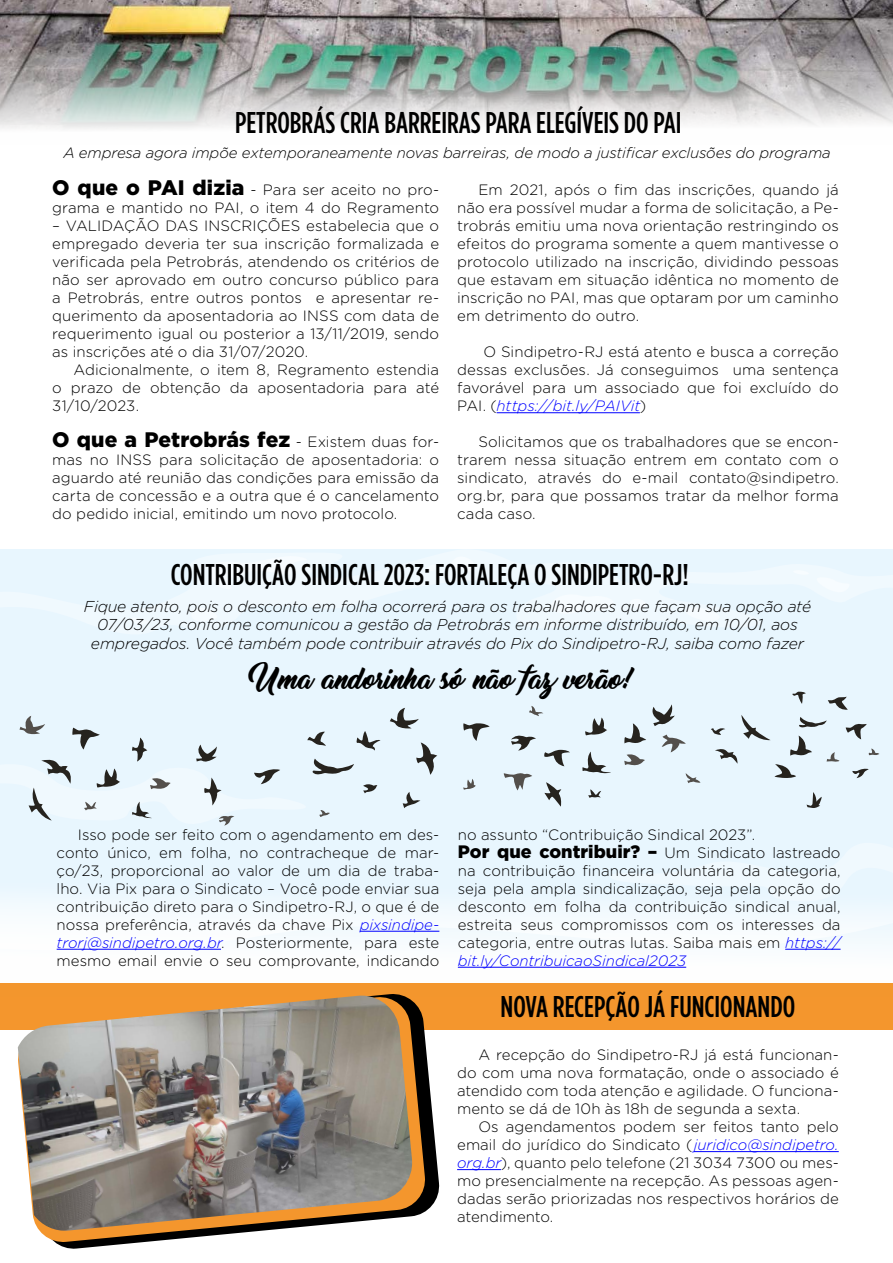
<style>
.page{position:relative;width:893px;height:1263px;background:#fff}
.page>*{position:absolute;margin:0;border:0;box-sizing:border-box;transform-origin:0 0}
.t1{font:500 30px "Gotham Condensed";color:#000}
.t2{font:24px "Thinking Of Betty";letter-spacing:-.065em;color:#000}
.t3{font:900 21px "Gotham";letter-spacing:.005em;color:#000}
.t4{font:italic 300 15.75px/18.8px "Gotham Rounded";letter-spacing:-.01em;color:#000;text-align:center}
.t5{font:300 15px/18px "Gotham Rounded";color:#000;text-align:justify}
.t6{font:italic 300 15px "Gotham Rounded";letter-spacing:-.01em;color:#000}
.s1{font-style:italic;color:#00f}
.s2{font-family:"Gotham";font-weight:900;font-size:21px}
.s3{font-family:"Gotham Rounded";font-weight:300;font-size:15px}
.s4{font-family:"Gotham";font-weight:900;font-size:18px}
</style>
<div class="page">
<div style="left:0;top:983px;width:893px;height:46px;background:#f4962d"></div>
<div style="left:0;top:549px;width:893px;height:448px;background:#e8f6fe"></div>
<svg style="left:131px;top:618px;width:18px;height:7px"></svg>
<svg style="left:191px;top:607px;width:26px;height:15px"></svg>
<svg style="left:209px;top:556px;width:98px;height:33px"></svg>
<svg style="left:426px;top:564px;width:15px;height:7px"></svg>
<svg style="left:450px;top:556px;width:25px;height:16px"></svg>
<svg style="left:572px;top:569px;width:19px;height:10px"></svg>
<svg style="left:630px;top:599px;width:16px;height:10px"></svg>
<svg style="left:685px;top:607px;width:35px;height:14px"></svg>
<svg style="left:551px;top:594px;width:63px;height:20px"></svg>
<svg style="left:793px;top:570px;width:16px;height:5px"></svg>
<svg style="left:817px;top:577px;width:33px;height:15px"></svg>
<div style="left:0;top:913px;width:893px;height:43px;background:#f8fcfe"></div>
<svg style="left:0;top:956px;width:893px;height:41px;background:#f9ddbe"></svg>
<svg style="left:846px;top:724px;width:21px;height:15px"></svg>
<svg style="left:852px;top:768px;width:17px;height:10px"></svg>
<svg style="left:827px;top:752px;width:12px;height:10px"></svg>
<svg style="left:799px;top:717px;width:28px;height:11px"></svg>
<svg style="left:792px;top:692px;width:14px;height:12px"></svg>
<svg style="left:828px;top:697px;width:20px;height:13px"></svg>
<svg style="left:806px;top:792px;width:16px;height:16px"></svg>
<svg style="left:774px;top:764px;width:22px;height:14px"></svg>
<svg style="left:741px;top:715px;width:29px;height:25px"></svg>
<svg style="left:715px;top:749px;width:23px;height:15px"></svg>
<svg style="left:711px;top:728px;width:14px;height:7px"></svg>
<svg style="left:624px;top:704px;width:62px;height:62px"></svg>
<svg style="left:585px;top:717px;width:22px;height:18px"></svg>
<svg style="left:686px;top:773px;width:14px;height:10px"></svg>
<svg style="left:588px;top:789px;width:13px;height:9px"></svg>
<svg style="left:544px;top:782px;width:17px;height:25px"></svg>
<svg style="left:582px;top:752px;width:29px;height:22px"></svg>
<svg style="left:544px;top:750px;width:26px;height:16px"></svg>
<svg style="left:504px;top:773px;width:28px;height:17px"></svg>
<svg style="left:511px;top:735px;width:25px;height:16px"></svg>
<svg style="left:529px;top:706px;width:14px;height:10px"></svg>
<svg style="left:869px;top:748px;width:10px;height:7px"></svg>
<svg style="left:416px;top:742px;width:21px;height:33px"></svg>
<svg style="left:790px;top:735px;width:22px;height:21px"></svg>
<svg style="left:463px;top:723px;width:27px;height:18px"></svg>
<svg style="left:463px;top:779px;width:13px;height:11px"></svg>
<svg style="left:403px;top:792px;width:17px;height:16px"></svg>
<svg style="left:390px;top:708px;width:29px;height:21px"></svg>
<svg style="left:19px;top:716px;width:362px;height:110px"></svg>
<hr style="left:360px;top:931px;width:79px;height:1px;background:#00f">
<hr style="left:57px;top:949px;width:164px;height:1px;background:#00f">
<hr style="left:785px;top:949px;width:56px;height:1px;background:#00f">
<hr style="left:458px;top:967px;width:228px;height:1px;background:#00f">
<img style="left:0;top:0;width:893px;height:129px">
<hr style="left:497px;top:412px;width:143px;height:1px;background:#00f">
<svg style="left:26px;top:992px;width:415px;height:257px"></svg>
<svg style="left:17px;top:996px;width:409px;height:247px"></svg>
<img style="left:18px;top:995px;width:396px;height:237px">
<hr style="left:694px;top:1151px;width:145px;height:1px;background:#00f">
<hr style="left:457px;top:1169px;width:44px;height:1px;background:#00f">
<h1 class="t1" style="left:235px;top:106px;width:448px">PETROBRÁS CRIA BARREIRAS PARA ELEGÍVEIS DO PAI</h1>
<p class="t6" style="left:63px;top:143px;width:769px">A empresa agora impõe extemporaneamente novas barreiras, de modo a justificar exclusões do programa</p>
<p class="t5" style="left:457px;top:180px;width:383px;text-indent:21px">Em 2021, após o fim das inscrições, quando já não era possível mudar a forma de solicitação, a Pe&shy;trobrás emitiu uma nova orientação restringindo os efeitos do programa somente a quem mantivesse o protocolo utilizado na inscrição, dividindo pessoas que estavam em situação idêntica no momento de inscrição no PAI, mas que optaram por um caminho em detrimento do outro.</p>
<p class="t5" style="left:457px;top:342px;width:383px;text-indent:26px">O Sindipetro-RJ está atento e busca a correção dessas exclusões. Já conseguimos uma sentença favorável para um associado que foi excluído do PAI. (<span class="s1">https://bit.ly/PAIVit</span>)</p>
<p class="t5" style="left:457px;top:432px;width:383px;text-indent:21px">Solicitamos que os trabalhadores que se encon&shy;trarem nessa situação entrem em contato com o sindicato, através do e-mail contato@sindipetro. org.br, para que possamos tratar da melhor forma cada caso.</p>
<p class="t5" style="left:52px;top:180px;width:388px"><span class="s2">O que o PAI dizia</span> - Para ser aceito no pro&shy;grama e mantido no PAI, o item 4 do Regramento</p>
<p class="t5" style="left:52px;top:216px;width:388px">– VALIDAÇÃO DAS INSCRIÇÕES estabelecia que o empregado deveria ter sua inscrição formalizada e verificada pela Petrobrás, atendendo os critérios de não ser aprovado em outro concurso público para a Petrobrás, entre outros pontos e apresentar re&shy;querimento da aposentadoria ao INSS com data de requerimento igual ou posterior a 13/11/2019, sendo as inscrições até o dia 31/07/2020.</p>
<p class="t5" style="left:52px;top:360px;width:388px;text-indent:21px">Adicionalmente, o item 8, Regramento estendia o prazo de obtenção da aposentadoria para até 31/10/2023.</p>
<h3 class="t3" style="left:52px;top:428px;width:388px">O que a Petrobrás fez <span class="s3">- Existem duas for-</span></h3>
<p class="t5" style="left:52px;top:450px;width:388px">mas no INSS para solicitação de aposentadoria: o aguardo até reunião das condições para emissão da carta de concessão e a outra que é o cancelamento do pedido inicial, emitindo um novo protocolo.</p>
<h1 class="t1" style="left:171px;top:558px;width:519px">CONTRIBUIÇÃO SINDICAL 2023: FORTALEÇA O SINDIPETRO-RJ!</h1>
<p class="t4" style="left:84px;top:596px;width:729px">Fique atento, pois o desconto em folha ocorrerá para os trabalhadores que façam sua opção até<br>07/03/23, conforme comunicou a gestão da Petrobrás em informe distribuído, em 10/01, aos empregados. Você também pode contribuir através do Pix do Sindipetro-RJ, saiba como fazer</p>
<h2 class="t2" style="left:257px;top:666px;width:381px">Uma andorinha só não faz verão!</h2>
<p class="t5" style="left:57px;top:825px;width:384px;text-indent:21px">Isso pode ser feito com o agendamento em des&shy;conto único, em folha, no contracheque de mar&shy;ço/23, proporcional ao valor de um dia de traba&shy;lho. Via Pix para o Sindicato – Você pode enviar sua contribuição direto para o Sindipetro-RJ, o que é de nossa preferência, através da chave Pix <span class="s1">pixsindipe&shy;trorj@sindipetro.org.br</span>. Posteriormente, para este mesmo email envie o seu comprovante, indicando</p>
<p class="t5" style="left:458px;top:825px;width:384px;text-align:left">no assunto “Contribuição Sindical 2023”.<br><span class="s4">Por que contribuir? –</span> Um Sindicato lastreado na contribuição financeira voluntária da categoria, seja pela ampla sindicalização, seja pela opção do desconto em folha da contribuição sindical anual, estreita seus compromissos com os interesses da categoria, entre outras lutas. Saiba mais em <span class="s1">https:// bit.ly/ContribuicaoSindical2023</span></p>
<h1 class="t1" style="left:501px;top:990px;width:296px">NOVA RECEPÇÃO JÁ FUNCIONANDO</h1>
<p class="t5" style="left:457px;top:1045px;width:383px;text-indent:21px">A recepção do Sindipetro-RJ já está funcionan&shy;do com uma nova formatação, onde o associado é atendido com toda atenção e agilidade. O funciona&shy;mento se dá de 10h às 18h de segunda a sexta.</p>
<p class="t5" style="left:457px;top:1117px;width:383px;text-indent:21px">Os agendamentos podem ser feitos tanto pelo email do jurídico do Sindicato (<span class="s1">juridico@sindipetro. org.br</span>), quanto pelo telefone (21 3034 7300 ou mes&shy;mo presencialmente na recepção. As pessoas agen&shy;dadas serão priorizadas nos respectivos horários de atendimento.</p>
</div>
